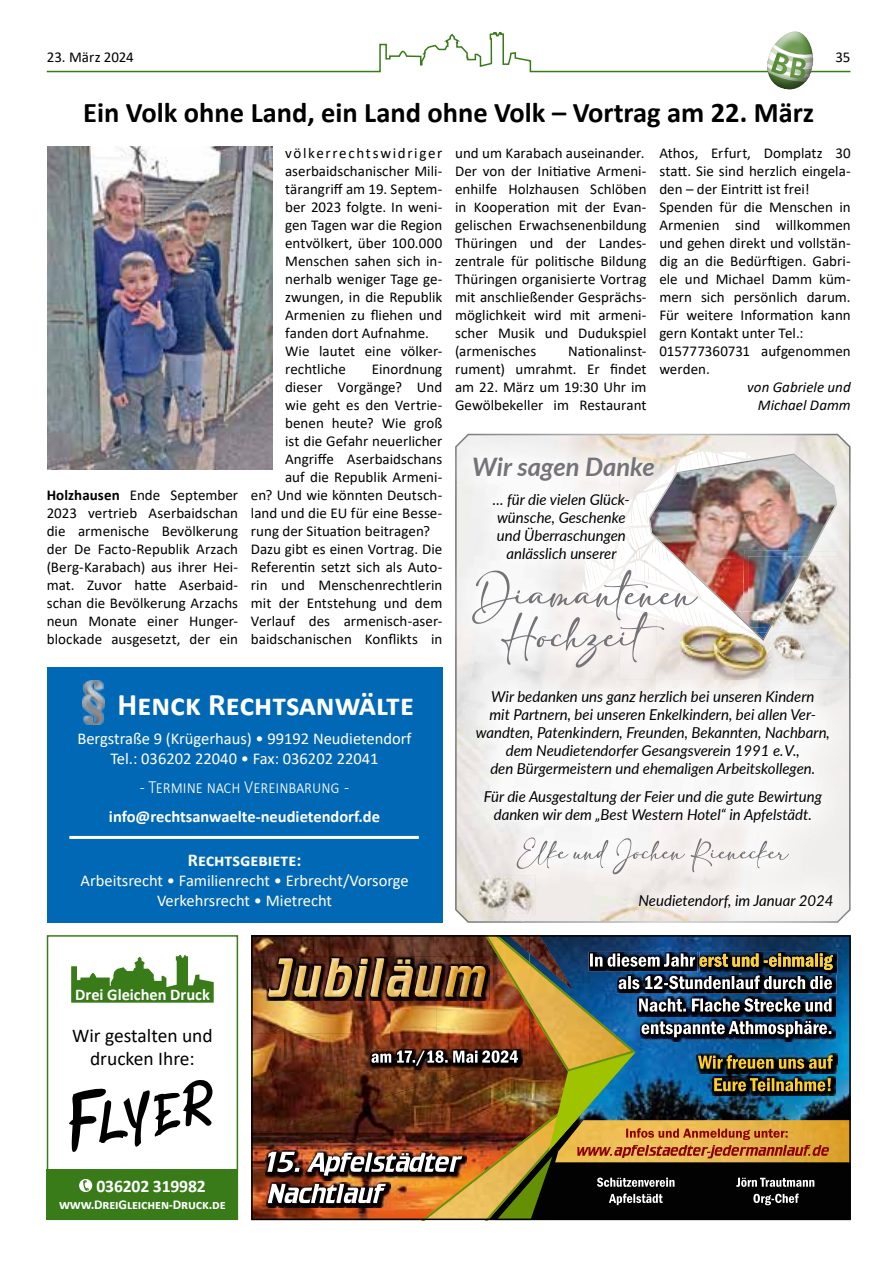
<style>
.page{position:relative;width:893px;height:1263px;background:#fff}
.page>*{position:absolute;margin:0;border:0;box-sizing:border-box;transform-origin:0 0}
.t1{font:700 31.5px "Calibri";color:#fff}
.t2{font:700 28.5px "Calibri";color:#000}
.t3{font:italic 700 25.5px "Lato";color:#757378}
.t4{font:19.5px/23.4px "Calibri";color:#000;text-align:center}
.t5{font:300 18.6px "Calibri";color:#fff;scale:.88 1}
.t6{font:700 18px "Calibri";color:#fff}
.t7{font:700 17.7px "Calibri";letter-spacing:-.01em;color:#fff}
.t8{font:16.5px/19.8px "Calibri";color:#fff;text-align:center}
.t9{font:700 16.5px "Calibri";color:#fff}
.t10{font:700 16.35px "Calibri";color:#fff}
.t11{font:15px/18px "Calibri";letter-spacing:.005em;color:#000}
.t12{font:italic 15px/18px "Lato";color:#000;text-align:center}
.t13{font:italic 15px/18px "Calibri";color:#000;text-align:right}
.t14{font:700 13.5px "Calibri";letter-spacing:-.01em;color:#fff}
.s1{font-weight:700}
</style>
<div class="page">
<img style="left:48px;top:147px;width:224px;height:323px">
<svg style="left:69px;top:1080px;width:143px;height:72px"></svg>
<div style="left:47px;top:935px;width:191px;height:285px;border:2px solid #387b18"></div>
<svg style="left:71px;top:955px;width:143px;height:48px"></svg>
<div style="left:47px;top:1169px;width:191px;height:51px;background:#387b18"></div>
<svg style="left:79px;top:1179px;width:13px;height:13px"></svg>
<img style="left:588px;top:791px;width:155px;height:130px">
<img style="left:609px;top:679px;width:172px;height:136px">
<img style="left:455px;top:434px;width:164px;height:48px">
<img style="left:455px;top:482px;width:50px;height:441px">
<img style="left:801px;top:679px;width:50px;height:244px">
<img style="left:619px;top:434px;width:232px;height:245px">
<img style="left:762px;top:454px;width:75px;height:97px">
<img style="left:656px;top:646px;width:139px;height:43px">
<img style="left:762px;top:633px;width:7px;height:13px">
<img style="left:762px;top:633px;width:6px;height:8px">
<svg style="left:517px;top:837px;width:272px;height:37px"></svg>
<img style="left:810px;top:556px;width:32px;height:77px">
<img style="left:770px;top:628px;width:25px;height:5px">
<img style="left:762px;top:628px;width:8px;height:5px">
<img style="left:818px;top:551px;width:21px;height:5px">
<img style="left:762px;top:550px;width:46px;height:6px">
<svg style="left:808px;top:540px;width:10px;height:16px"></svg>
<img style="left:779px;top:556px;width:60px;height:73px">
<img style="left:762px;top:556px;width:16px;height:56px">
<img style="left:778px;top:556px;width:31px;height:56px">
<img style="left:779px;top:612px;width:16px;height:16px">
<img style="left:472px;top:451px;width:290px;height:217px">
<img style="left:748px;top:612px;width:31px;height:16px">
<img style="left:476px;top:911px;width:59px;height:5px">
<img style="left:471px;top:871px;width:67px;height:40px">
<img style="left:499px;top:916px;width:32px;height:5px">
<svg style="left:522px;top:921px;width:8px;height:2px"></svg>
<img style="left:795px;top:663px;width:15px;height:2px">
<img style="left:769px;top:633px;width:26px;height:22px">
<img style="left:780px;top:630px;width:15px;height:3px">
<img style="left:810px;top:642px;width:3px;height:19px">
<svg style="left:772px;top:665px;width:23px;height:1px"></svg>
<svg style="left:795px;top:628px;width:15px;height:6px"></svg>
<img style="left:795px;top:634px;width:15px;height:29px">
<img style="left:772px;top:634px;width:23px;height:31px">
<div style="left:47px;top:668px;width:395px;height:255px;background:#0068b5"></div>
<img style="left:83px;top:680px;width:21px;height:45px">
<hr style="left:69px;top:836px;width:350px;height:3px;background:#fff">
<img style="left:833px;top:938px;width:15px;height:279px">
<img style="left:254px;top:938px;width:13px;height:193px">
<img style="left:833px;top:1120px;width:15px;height:42px">
<img style="left:833px;top:1053px;width:4px;height:20px">
<img style="left:833px;top:952px;width:4px;height:23px">
<img style="left:267px;top:938px;width:566px;height:279px">
<div style="left:251px;top:935px;width:600px;height:285px;border:2px solid #000"></div>
<svg style="left:46px;top:31px;width:805px;height:59px"></svg>
<p class="t11" style="left:47px;top:48px;width:89px">23. März 2024</p>
<p class="t11" style="left:835px;top:48px;width:17px">35</p>
<h2 class="t2" style="left:83px;top:92px;width:732px">Ein Volk ohne Land, ein Land ohne Volk – Vortrag am 22. März</h2>
<p class="t11" style="left:47px;top:486px;width:193px;text-align:justify"><span class="s1">Holzhausen</span> Ende September 2023 vertrieb Aserbaidschan die armenische Bevölkerung der De Facto-Republik Arzach (Berg-Karabach) aus ihrer Hei&shy;mat. Zuvor hatte Aserbaid&shy;schan die Bevölkerung Arzachs neun Monate einer Hunger&shy;blockade ausgesetzt, der ein</p>
<p class="t11" style="left:285px;top:144px;width:159px">völkerrechtswidriger aserbaidschanischer Mili&shy;tärangriff am 19. Septem&shy;ber 2023 folgte. In weni&shy;gen Tagen war die Region entvölkert, über 100.000<br>Menschen sahen sich in&shy;nerhalb weniger Tage ge&shy;zwungen, in die Republik<br>Armenien zu fliehen und fanden dort Aufnahme.<br>Wie lautet eine völker&shy;rechtliche</p>
<p class="t11" style="left:372px;top:360px;width:72px">Einordnung</p>
<p class="t11" style="left:285px;top:378px;width:159px">dieser Vorgänge? Und</p>
<p class="t11" style="left:285px;top:396px;width:159px">wie geht es den Vertrie-</p>
<p class="t11" style="left:285px;top:414px;width:159px">benen heute? Wie groß</p>
<p class="t11" style="left:285px;top:432px;width:159px">ist die Gefahr neuerlicher</p>
<p class="t11" style="left:285px;top:450px;width:159px">Angriffe Aserbaidschans</p>
<p class="t11" style="left:285px;top:468px;width:159px">auf die Republik Armeni-</p>
<p class="t11" style="left:251px;top:486px;width:193px">en? Und wie könnten Deutsch-</p>
<p class="t11" style="left:251px;top:504px;width:193px">land und die EU für eine Besse-</p>
<p class="t11" style="left:251px;top:522px;width:181px">rung der Situation beitragen?</p>
<p class="t11" style="left:251px;top:540px;width:193px">Dazu gibt es einen Vortrag. Die</p>
<p class="t11" style="left:251px;top:558px;width:193px">Referentin setzt sich als Auto-</p>
<p class="t11" style="left:251px;top:576px;width:193px">rin und Menschenrechtlerin</p>
<p class="t11" style="left:251px;top:594px;width:193px">mit der Entstehung und dem</p>
<p class="t11" style="left:251px;top:612px;width:193px">Verlauf des armenisch-aser-</p>
<p class="t11" style="left:251px;top:630px;width:193px">baidschanischen Konflikts in</p>
<p class="t11" style="left:455px;top:144px;width:193px">und um Karabach auseinander.<br>Der von der Initiative Armeni&shy;enhilfe Holzhausen Schlöben in Kooperation mit der Evan&shy;gelischen Erwachsenenbildung<br>Thüringen und der Landes&shy;zentrale für politische Bildung<br>Thüringen organisierte Vortrag mit anschließender Gesprächs&shy;möglichkeit wird mit armeni&shy;scher Musik und Dudukspiel (armenisches</p>
<p class="t11" style="left:455px;top:342px;width:193px;text-align:justify;text-indent:113px">Nationalinst&shy;rument) umrahmt. Er findet am 22. März um 19:30 Uhr im Gewölbekeller im Restaurant</p>
<p class="t11" style="left:659px;top:144px;width:193px">Athos, Erfurt, Domplatz 30 statt. Sie sind herzlich eingela&shy;den – der Eintritt ist frei!<br>Spenden für die Menschen in<br>Armenien sind willkommen und gehen direkt und vollstän&shy;dig an die Bedürftigen. Gabri&shy;ele und Michael Damm küm&shy;mern sich persönlich darum.<br>Für weitere Information kann gern Kontakt unter Tel.:<br>015777360731 aufgenommen werden.</p>
<p class="t13" style="left:747px;top:377px;width:105px">von Gabriele und<br>Michael Damm</p>
<h3 class="t3" style="left:472px;top:448px;width:184px">Wir sagen Danke</h3>
<p class="t12" style="left:493px;top:490px;width:138px">... für die vielen Glück&shy;wünsche, Geschenke und Überraschungen anlässlich unserer</p>
<h1 class="t1" style="left:117px;top:682px;width:298px">Henck Rechtsanwälte</h1>
<p class="t8" style="left:77px;top:728px;width:336px">Bergstraße 9 (Krügerhaus) • 99192 Neudietendorf<br>Tel.: 036202 22040 • Fax: 036202 22041</p>
<p class="t5" style="left:140px;top:775px;width:239px">- Termine nach Vereinbarung -</p>
<p class="t9" style="left:109px;top:804px;width:273px">info@rechtsanwaelte-neudietendorf.de</p>
<p class="t6" style="left:188px;top:847px;width:115px">Rechtsgebiete:</p>
<p class="t8" style="left:80px;top:870px;width:330px">Arbeitsrecht • Familienrecht • Erbrecht/Vorsorge<br>Verkehrsrecht • Mietrecht</p>
<p class="t12" style="left:476px;top:687px;width:356px">Wir bedanken uns ganz herzlich bei unseren Kindern<br>mit Partnern, bei unseren Enkel kindern, bei allen Ver&shy;wandten, Paten kindern, Freunden, Bekannten, Nachbarn, dem Neudietendorfer Gesangsverein 1991 e. V.,<br>den Bürgermeistern und ehemaligen Arbeits kollegen.</p>
<p class="t12" style="left:484px;top:787px;width:340px">Für die Ausgestaltung der Feier und die gute Bewirtung danken wir dem „Best Western Hotel“ in Apfelstädt.</p>
<p class="t12" style="left:639px;top:891px;width:197px">Neudietendorf, im Januar 2024</p>
<p class="t10" style="left:75px;top:983px;width:136px">Drei Gleichen Druck</p>
<h3 class="t4" style="left:72px;top:1023px;width:142px">Wir gestalten und drucken Ihre:</h3>
<p class="t7" style="left:96px;top:1174px;width:111px">036202 319982</p>
<p class="t14" style="left:59px;top:1194px;width:168px">www.DreiGleichen-Druck.de</p>
</div>
